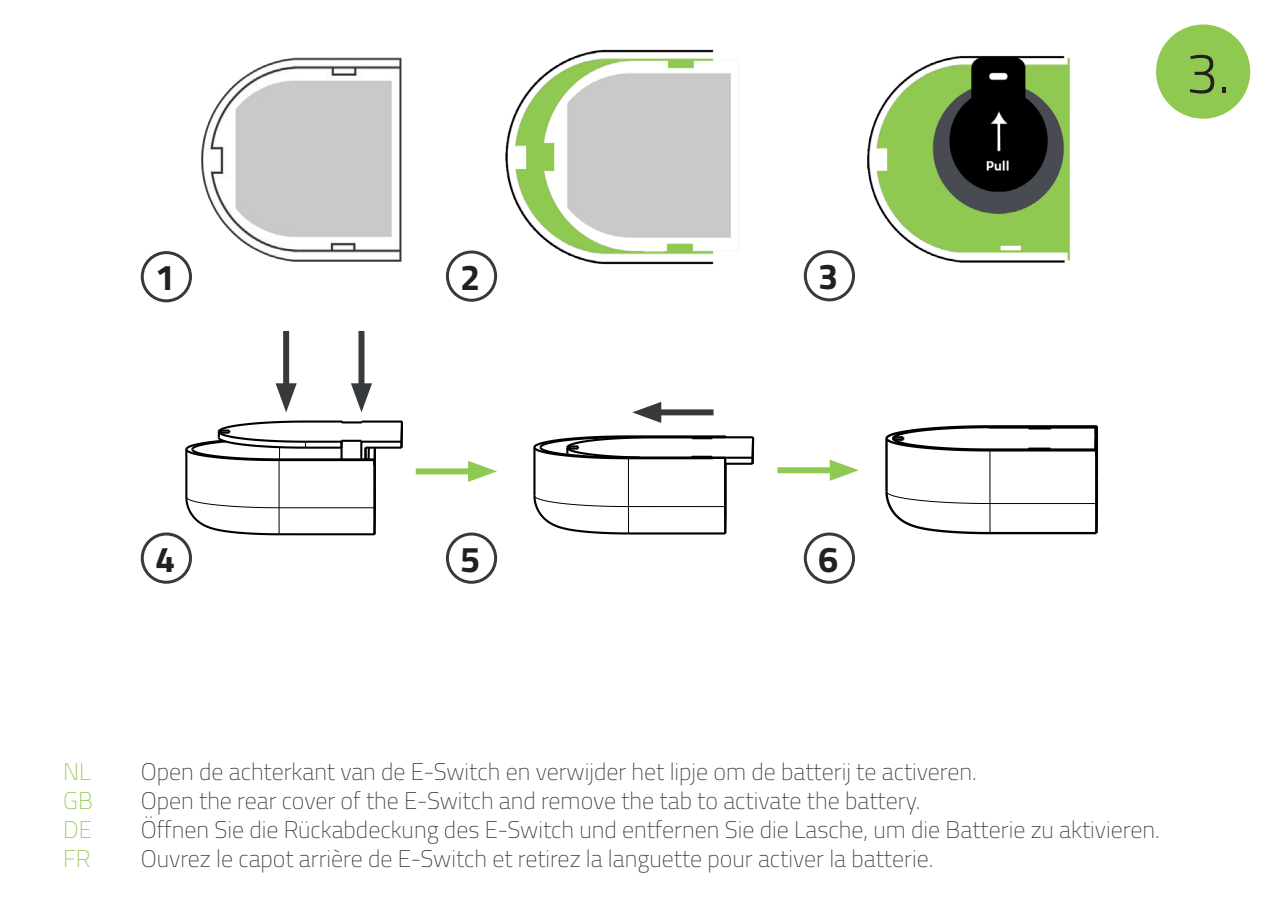
<style>
.page{position:relative;width:1276px;height:902px;background:#fff}
.page>*{position:absolute;margin:0;border:0;box-sizing:border-box;transform-origin:0 0}
.t1{font:300 57px "Titillium";color:#231f20}
.t2{font:700 36px "Titillium";color:#231f20}
.t3{font:100 24px/28.8px "Titillium";color:#373a3d}
.t4{font:100 24px/28.8px "Titillium";color:#90c952;text-align:justify}
</style>
<div class="page">
<div style="left:141px;top:251px;width:51px;height:51px;border:3px solid #373a3d;border-radius:50%"></div>
<div style="left:141px;top:532px;width:51px;height:51px;border:3px solid #373a3d;border-radius:50%"></div>
<div style="left:446px;top:532px;width:51px;height:51px;border:3px solid #373a3d;border-radius:50%"></div>
<div style="left:804px;top:532px;width:51px;height:51px;border:3px solid #373a3d;border-radius:50%"></div>
<hr style="left:373px;top:519px;width:3px;height:15px;background:#000001">
<hr style="left:374px;top:447px;width:2px;height:39px;background:#000001">
<hr style="left:278px;top:460px;width:2px;height:47px;background:#000001">
<hr style="left:374px;top:486px;width:2px;height:33px;background:#000001">
<hr style="left:373px;top:460px;width:2px;height:47px;background:#000001">
<hr style="left:279px;top:459px;width:95px;height:2px;background:#000001">
<hr style="left:279px;top:507px;width:95px;height:1px;background:#000001">
<hr style="left:373px;top:507px;width:2px;height:27px;background:#000001">
<hr style="left:279px;top:458px;width:95px;height:2px;background:#000001">
<svg style="left:185px;top:495px;width:96px;height:41px"></svg>
<hr style="left:185px;top:449px;width:2px;height:48px;background:#000001">
<hr style="left:279px;top:533px;width:95px;height:2px;background:#000001">
<hr style="left:341px;top:439px;width:20px;height:3px;background:#000001">
<hr style="left:342px;top:421px;width:20px;height:2px;background:#000001">
<hr style="left:362px;top:420px;width:40px;height:2px;background:#000001">
<hr style="left:365px;top:446px;width:36px;height:2px;background:#000001">
<hr style="left:400px;top:427px;width:3px;height:20px;background:#000001">
<hr style="left:305px;top:446px;width:36px;height:2px;background:#000001">
<hr style="left:306px;top:420px;width:36px;height:2px;background:#000001">
<hr style="left:361px;top:440px;width:40px;height:2px;background:#000001">
<hr style="left:400px;top:421px;width:3px;height:20px;background:#000001">
<hr style="left:305px;top:440px;width:36px;height:2px;background:#000001">
<svg style="left:340px;top:442px;width:2px;height:17px"></svg>
<svg style="left:360px;top:441px;width:15px;height:24px"></svg>
<svg style="left:185px;top:420px;width:123px;height:42px"></svg>
<hr style="left:629px;top:435px;width:96px;height:2px;background:#000001">
<hr style="left:628px;top:458px;width:1px;height:48px;background:#000001">
<hr style="left:724px;top:458px;width:2px;height:48px;background:#000001">
<hr style="left:628px;top:457px;width:97px;height:2px;background:#000001">
<hr style="left:628px;top:506px;width:97px;height:1px;background:#000001">
<hr style="left:724px;top:506px;width:2px;height:27px;background:#000001">
<hr style="left:628px;top:456px;width:97px;height:2px;background:#000001">
<svg style="left:533px;top:493px;width:97px;height:42px"></svg>
<hr style="left:533px;top:447px;width:2px;height:48px;background:#000001">
<hr style="left:628px;top:532px;width:97px;height:2px;background:#000001">
<hr style="left:692px;top:455px;width:20px;height:3px;background:#000001">
<hr style="left:692px;top:437px;width:20px;height:2px;background:#000001">
<hr style="left:712px;top:436px;width:41px;height:2px;background:#000001">
<hr style="left:716px;top:462px;width:36px;height:3px;background:#000001">
<hr style="left:751px;top:443px;width:3px;height:20px;background:#000001">
<hr style="left:656px;top:436px;width:36px;height:2px;background:#000001">
<hr style="left:725px;top:456px;width:27px;height:2px;background:#000001">
<hr style="left:751px;top:437px;width:3px;height:20px;background:#000001">
<svg style="left:533px;top:435px;width:125px;height:25px"></svg>
<hr style="left:1095px;top:516px;width:3px;height:17px;background:#000001">
<hr style="left:990px;top:425px;width:107px;height:2px;background:#000001">
<hr style="left:1095px;top:426px;width:3px;height:53px;background:#000001">
<hr style="left:989px;top:450px;width:1px;height:53px;background:#000001">
<hr style="left:1095px;top:479px;width:3px;height:37px;background:#000001">
<hr style="left:990px;top:449px;width:106px;height:2px;background:#000001">
<hr style="left:990px;top:503px;width:106px;height:1px;background:#000001">
<hr style="left:990px;top:448px;width:106px;height:2px;background:#000001">
<svg style="left:885px;top:489px;width:107px;height:46px"></svg>
<hr style="left:885px;top:438px;width:2px;height:53px;background:#000001">
<hr style="left:990px;top:532px;width:106px;height:2px;background:#000001">
<hr style="left:1028px;top:447px;width:22px;height:3px;background:#000001">
<hr style="left:1028px;top:427px;width:23px;height:2px;background:#000001">
<hr style="left:1051px;top:426px;width:44px;height:2px;background:#000001">
<hr style="left:988px;top:426px;width:41px;height:2px;background:#000001">
<hr style="left:1094px;top:427px;width:3px;height:22px;background:#000001">
<svg style="left:885px;top:425px;width:108px;height:27px"></svg>
<div style="left:713px;top:459px;width:11px;height:45px;background:#fff"></div>
<img style="left:186px;top:57px;width:216px;height:214px">
<div style="left:446px;top:250px;width:51px;height:52px;border:3px solid #373a3d;border-radius:50%"></div>
<div style="left:804px;top:250px;width:51px;height:51px;border:3px solid #373a3d;border-radius:50%"></div>
<img style="left:867px;top:56px;width:203px;height:207px">
<img style="left:505px;top:49px;width:234px;height:216px">
<div style="left:416px;top:468px;width:62px;height:6px;background:#90c952"></div>
<svg style="left:468px;top:460px;width:29px;height:22px"></svg>
<div style="left:777px;top:467px;width:62px;height:6px;background:#90c952"></div>
<svg style="left:829px;top:459px;width:30px;height:22px"></svg>
<div style="left:283px;top:331px;width:6px;height:62px;background:#373a3d"></div>
<svg style="left:275px;top:383px;width:22px;height:29px"></svg>
<div style="left:358px;top:331px;width:6px;height:62px;background:#373a3d"></div>
<svg style="left:351px;top:383px;width:21px;height:29px"></svg>
<div style="left:651px;top:409px;width:62px;height:6px;background:#373a3d"></div>
<svg style="left:632px;top:402px;width:29px;height:21px"></svg>
<div style="left:1156px;top:24px;width:94px;height:95px;background:#90c952;border-radius:50%"></div>
<h2 class="t2" style="left:155px;top:250px;width:22px">1</h2>
<h2 class="t2" style="left:460px;top:249px;width:22px">2</h2>
<h2 class="t2" style="left:818px;top:249px;width:22px">3</h2>
<h1 class="t1" style="left:1186px;top:32px;width:45px">3.</h1>
<h2 class="t2" style="left:155px;top:531px;width:22px">4</h2>
<h2 class="t2" style="left:460px;top:531px;width:22px">5</h2>
<h2 class="t2" style="left:818px;top:531px;width:22px">6</h2>
<p class="t4" style="left:63px;top:756px;width:31px">NL GB DE FR</p>
<p class="t3" style="left:141px;top:756px;width:1020px">Open de achterkant van de E-Switch en verwijder het lipje om de batterij te activeren.<br>Open the rear cover of the E-Switch and remove the tab to activate the battery.<br>Öffnen Sie die Rückabdeckung des E-Switch und entfernen Sie die Lasche, um die Batterie zu aktivieren.<br>Ouvrez le capot arrière de E-Switch et retirez la languette pour activer la batterie.</p>
</div>
